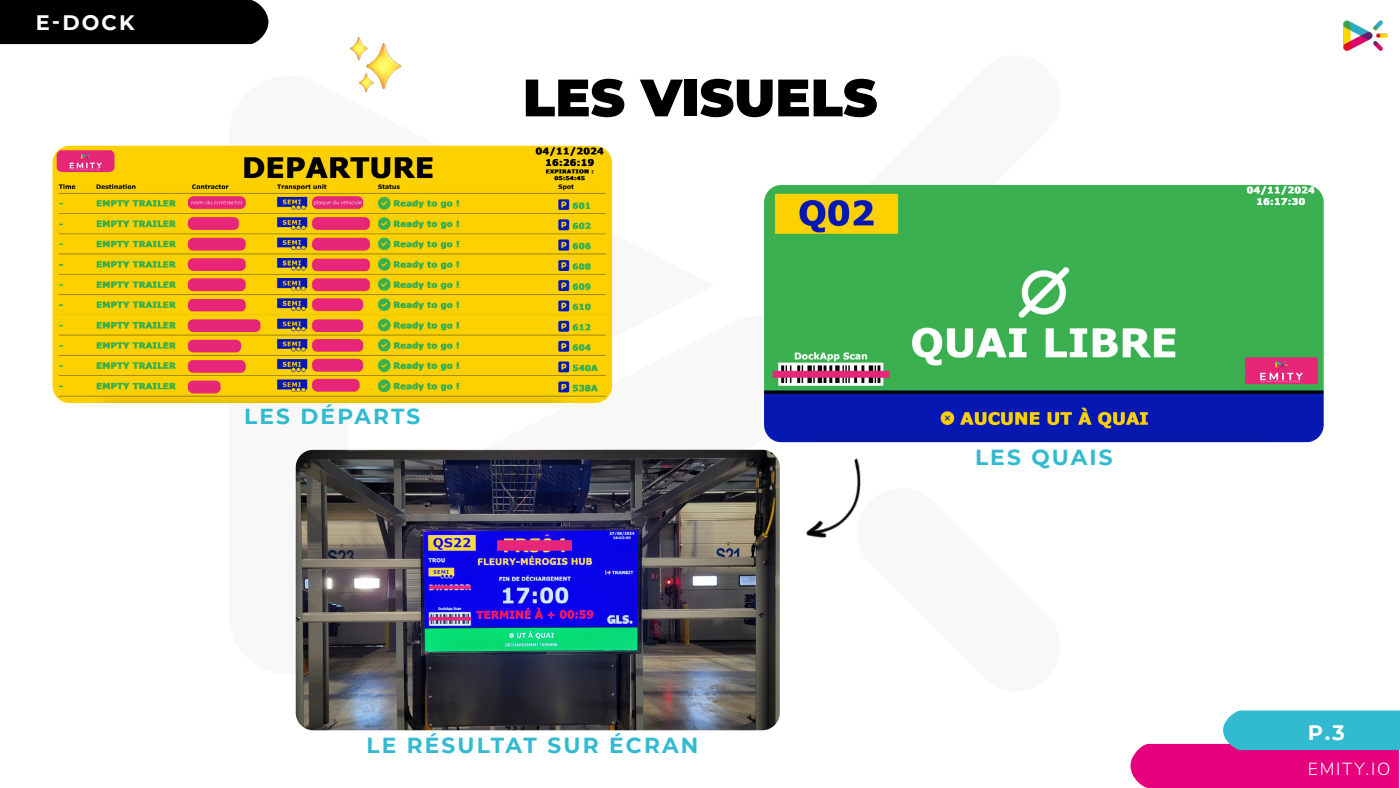
<style>
.page{position:relative;width:1400px;height:788px;background:#fff}
.page>*{position:absolute;margin:0;border:0;box-sizing:border-box;transform-origin:0 0}
.t1{font:900 52.5px "Montserrat";color:#000}
.t2{font:700 21.7px "Montserrat";letter-spacing:.1em;color:#31bad0}
.t3{font:700 20.93px "Montserrat";color:#fff}
.t4{font:300 17.5px "Nunito";letter-spacing:.1em;color:#fff}
</style>
<div class="page">
<svg style="left:857px;top:184px;width:208px;height:1px"></svg>
<svg style="left:229px;top:403px;width:119px;height:271px"></svg>
<svg style="left:386px;top:352px;width:435px;height:98px"></svg>
<div style="left:0;top:0;width:268px;height:44px;background:#000"></div>
<svg style="left:1130px;top:710px;width:270px;height:78px"></svg>
<img style="left:349px;top:37px;width:53px;height:56px">
<img style="left:1343px;top:20px;width:45px;height:31px">
<img style="left:764px;top:185px;width:560px;height:257px">
<img style="left:296px;top:450px;width:484px;height:280px">
<img style="left:53px;top:146px;width:559px;height:257px">
<img style="left:806px;top:458px;width:55px;height:80px">
<p class="t3" style="left:36px;top:8px;width:100px">E-DOCK</p>
<h1 class="t1" style="left:523px;top:58px;width:356px">LES VISUELS</h1>
<p class="t2" style="left:244px;top:401px;width:178px">LES DÉPARTS</p>
<p class="t2" style="left:366px;top:729px;width:333px">LE RÉSULTAT SUR ÉCRAN</p>
<p class="t2" style="left:975px;top:441px;width:139px">LES QUAIS</p>
<p class="t3" style="left:1308px;top:717px;width:39px">P.3</p>
<p class="t4" style="left:1308px;top:756px;width:84px">EMITY.IO</p>
</div>
